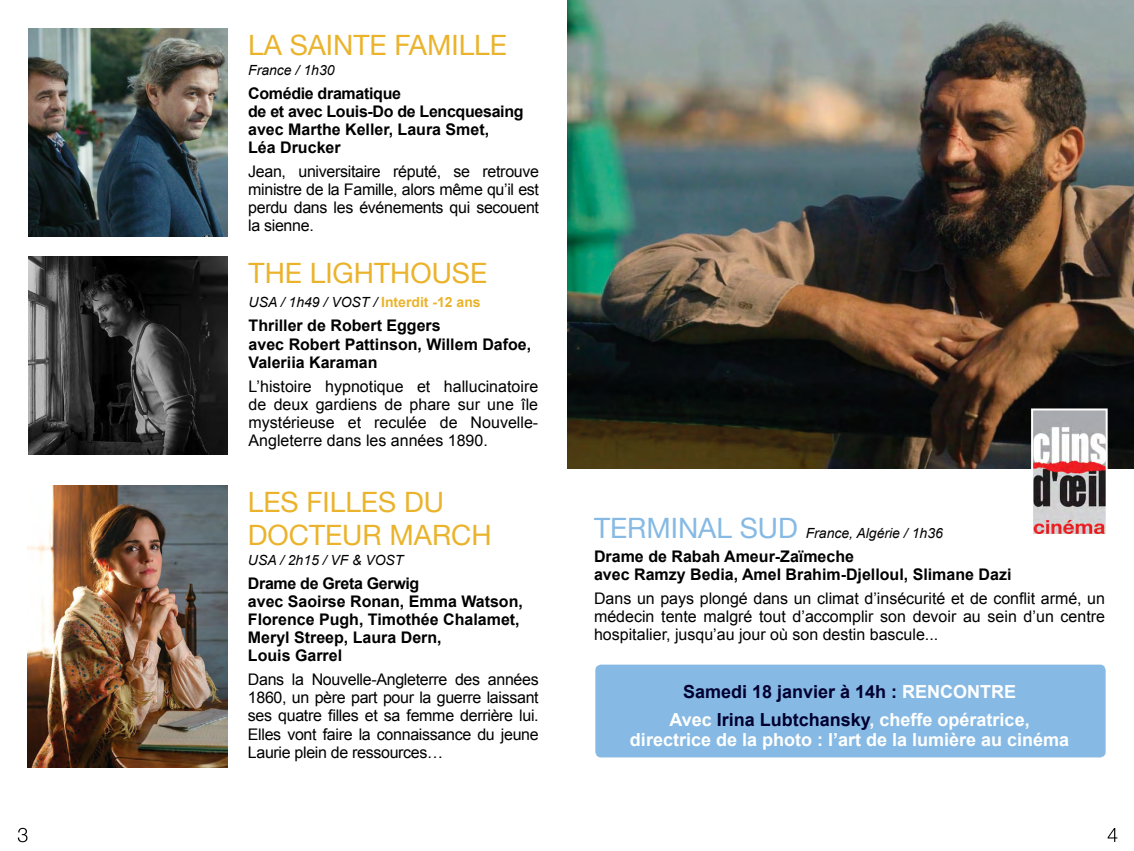
<style>
.page{position:relative;width:1134px;height:851px;background:#fff}
.page>*{position:absolute;margin:0;border:0;box-sizing:border-box;transform-origin:0 0}
.t1{font:28px/33.6px "Helvetica Neue";color:#eab32b}
.t2{font:700 18px/28px "Arial";color:#000030;text-align:center}
.t3{font:700 18px "Arial";color:#fff}
.t4{font:16px/18px "Arial";letter-spacing:-.01em;color:#000;text-align:justify}
.t5{font:700 16px/18px "Arial";color:#000}
.t6{font:700 16px/18px "Arial";letter-spacing:-.02em;color:#000}
.t7{font:italic 14px "Arial";color:#000}
.s1{font-weight:700;font-style:normal;color:#eab32b}
.s2{font-family:"Helvetica Neue";font-style:normal;font-size:28px;color:#86bae4}
.s3{color:#fff}
</style>
<div class="page">
<svg style="left:18px;top:827px;width:9px;height:15px"></svg>
<svg style="left:1108px;top:828px;width:9px;height:13px"></svg>
<img style="left:567px;top:0;width:567px;height:468px">
<div style="left:595px;top:664px;width:511px;height:93px;background:#86bae4;border-radius:6px"></div>
<img style="left:1034px;top:411px;width:71px;height:122px">
<div style="left:1031px;top:408px;width:77px;height:128px;border:2px solid #fff"></div>
<img style="left:28px;top:28px;width:199px;height:208px">
<img style="left:28px;top:257px;width:200px;height:197px">
<img style="left:28px;top:485px;width:199px;height:281px">
<h1 class="t1" style="left:248px;top:30px;width:260px">LA SAINTE FAMILLE</h1>
<p class="t7" style="left:248px;top:61px;width:88px">France / 1h30</p>
<p class="t6" style="left:248px;top:85px;width:277px">Comédie dramatique<br>de et avec Louis-Do de Lencquesaing avec Marthe Keller, Laura Smet,<br>Léa Drucker</p>
<p class="t4" style="left:248px;top:163px;width:292px">Jean, universitaire réputé, se retrouve ministre de la Famille, alors même qu’il est perdu dans les événements qui secouent la sienne.</p>
<h1 class="t1" style="left:249px;top:258px;width:240px">THE LIGHTHOUSE</h1>
<p class="t7" style="left:249px;top:293px;width:234px">USA / 1h49 / VOST / <span class="s1">Interdit -12 ans</span></p>
<p class="t5" style="left:249px;top:317px;width:284px">Thriller de Robert Eggers<br>avec Robert Pattinson, Willem Dafoe,<br>Valeriia Karaman</p>
<p class="t4" style="left:249px;top:377px;width:291px">L’histoire hypnotique et hallucinatoire de deux gardiens de phare sur une île mystérieuse et reculée de Nouvelle-Angleterre dans les années 1890.</p>
<h1 class="t1" style="left:248px;top:486px;width:245px">LES FILLES DU<br>DOCTEUR MARCH</h1>
<p class="t7" style="left:248px;top:551px;width:157px">USA / 2h15 / VF &amp; VOST</p>
<p class="t5" style="left:248px;top:575px;width:277px">Drame de Greta Gerwig<br>avec Saoirse Ronan, Emma Watson,<br>Florence Pugh, Timothée Chalamet,<br>Meryl Streep, Laura Dern,<br>Louis Garrel</p>
<p class="t4" style="left:248px;top:671px;width:292px">Dans la Nouvelle-Angleterre des années 1860, un père part pour la guerre laissant ses quatre filles et sa femme derrière lui.<br>Elles vont faire la connaissance du jeune Laurie plein de ressources…</p>
<p class="t7" style="left:594px;top:524px;width:350px"><span class="s2">TERMINAL SUD</span> France, Algérie / 1h36</p>
<p class="t5" style="left:594px;top:548px;width:419px">Drame de Rabah Ameur-Zaïmeche<br>avec Ramzy Bedia, Amel Brahim-Djelloul, Slimane Dazi</p>
<p class="t4" style="left:594px;top:590px;width:512px">Dans un pays plongé dans un climat d’insécurité et de conflit armé, un médecin tente malgré tout d’accomplir son devoir au sein d’un centre hospitalier, jusqu’au jour où son destin bascule...</p>
<p class="t2" style="left:669px;top:678px;width:362px">Samedi 18 janvier à 14h : <span class="s3">RENCONTRE<br>Avec</span> Irina Lubtchansky<span class="s3">, cheffe opératrice,</span></p>
<p class="t3" style="left:630px;top:727px;width:441px">directrice de la photo : l’art de la lumière au cinéma</p>
</div>
